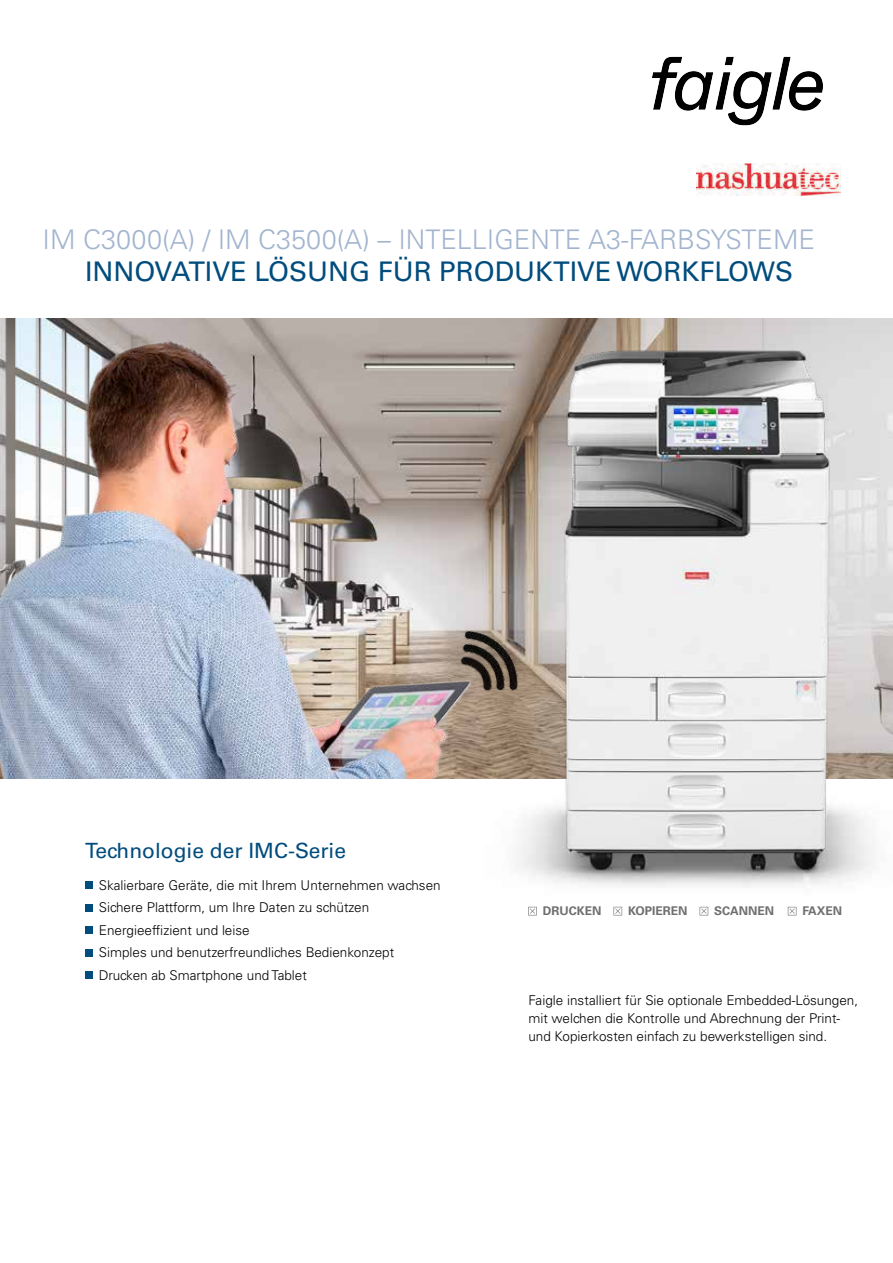
<style>
.page{position:relative;width:893px;height:1263px;background:#fff}
.page>*{position:absolute;margin:0;border:0;box-sizing:border-box;transform-origin:0 0}
.t1{font:300 27px "Univers LT Std";color:#a2b4cf}
.t2{font:27px "Univers LT Std";color:#004c7d}
.t3{font:21px "Univers LT Std";color:#004c7d}
.t4{font:300 13.5px/22.5px "Univers LT Std";color:#000}
.t5{font:700 12px "Univers LT Std";color:#706f6f}
</style>
<div class="page">
<img style="left:0;top:319px;width:893px;height:460px">
<div style="left:85px;top:881px;width:7px;height:7px;background:#004c7d"></div>
<div style="left:85px;top:904px;width:7px;height:7px;background:#004c7d"></div>
<div style="left:85px;top:926px;width:7px;height:7px;background:#004c7d"></div>
<div style="left:85px;top:949px;width:7px;height:7px;background:#004c7d"></div>
<div style="left:85px;top:971px;width:7px;height:7px;background:#004c7d"></div>
<img style="left:434px;top:336px;width:459px;height:578px">
<img style="left:0;top:330px;width:534px;height:448px">
<img style="left:696px;top:164px;width:145px;height:31px">
<img style="left:652px;top:56px;width:171px;height:70px">
<h1 class="t1" style="left:43px;top:223px;width:774px">IM C3000(A) / IM C3500(A) – INTELLIGENTE A3-FARBSYSTEME</h1>
<h1 class="t2" style="left:85px;top:255px;width:710px">INNOVATIVE LÖSUNG FÜR PRODUKTIVE WORKFLOWS</h1>
<h2 class="t3" style="left:85px;top:838px;width:263px">Technologie der IMC-Serie</h2>
<p class="t4" style="left:99px;top:874px;width:343px">Skalierbare Geräte, die mit Ihrem Unternehmen wachsen Sichere Plattform, um Ihre Daten zu schützen Energieeffizient und leise<br>Simples und benutzerfreundliches Bedienkonzept Drucken ab Smartphone und Tablet</p>
<p class="t5" style="left:543px;top:904px;width:60px">DRUCKEN</p>
<p class="t5" style="left:628px;top:904px;width:61px">KOPIEREN</p>
<p class="t5" style="left:714px;top:904px;width:62px">SCANNEN</p>
<p class="t5" style="left:802px;top:904px;width:41px">FAXEN</p>
<p class="t4" style="left:528px;top:991px;width:331px;line-height:18px">Faigle installiert für Sie optionale Embedded-Lösungen, mit welchen die Kontrolle und Abrechnung der Print&shy;und Kopierkosten einfach zu bewerkstelligen sind.</p>
</div>
